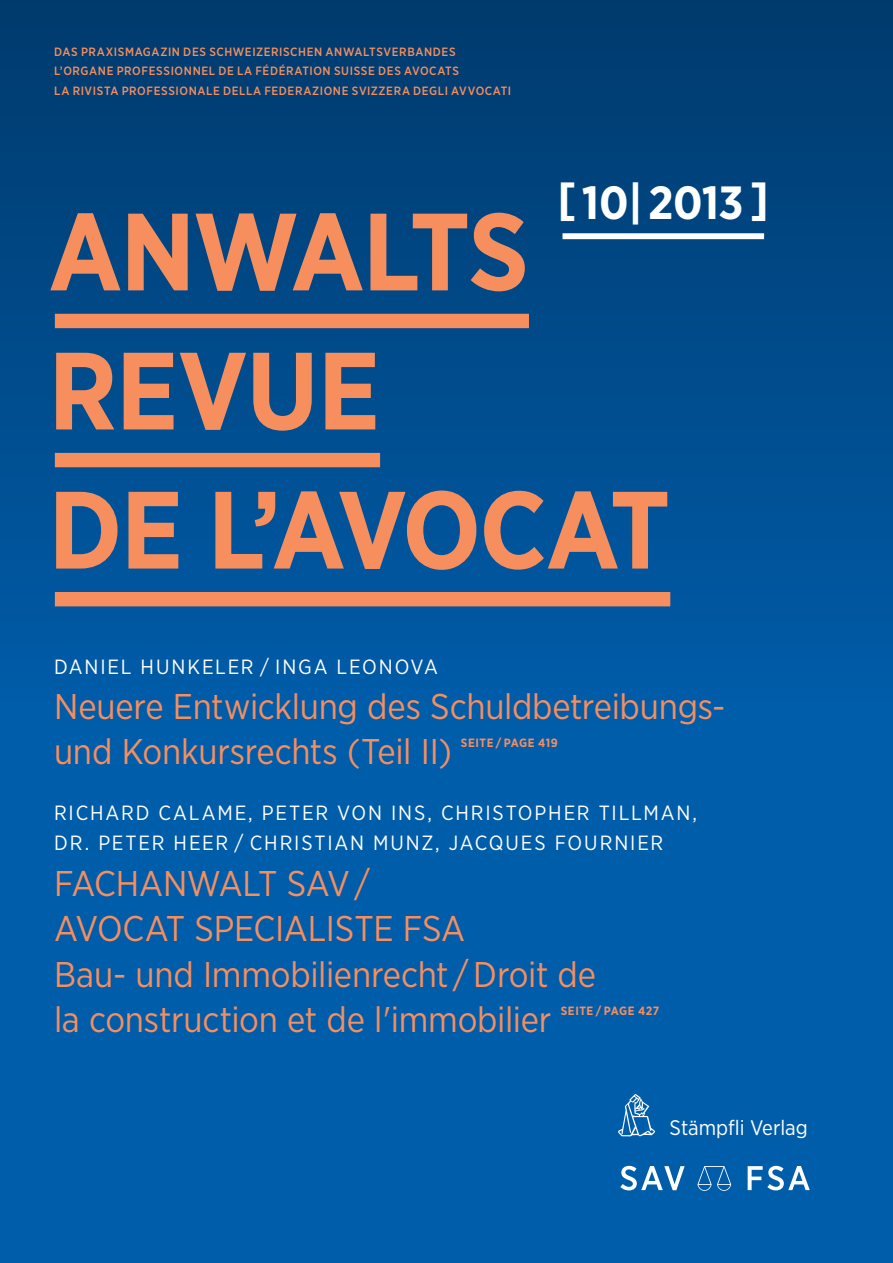
<style>
.page{position:relative;width:893px;height:1263px;background:#005daa}
.page>*{position:absolute;margin:0;border:0;box-sizing:border-box;transform-origin:0 0}
.t1{font:700 109.65px/139.1px "Gotham Narrow";letter-spacing:-.015em;color:#f68e5e}
.t2{font:700 46.5px "Gotham Narrow";letter-spacing:-.01em;color:#fff}
.t3{font:35.7px/45.5px "Gotham Narrow";letter-spacing:-.01em;color:#f68e5e}
.t4{font:21px "Gotham Narrow";color:#fff}
.t5{font:20.55px/30.3px "Gotham Narrow";letter-spacing:.09em;color:#fff}
.t6{font:500 12px/19.5px "Gotham Narrow";letter-spacing:.05em;color:#f68e5e}
.t7{font:700 12px "Gotham Narrow";letter-spacing:.04em;color:#f68e5e}
</style>
<div class="page">
<div style="left:0;top:0;width:893px;height:704px;background:linear-gradient(to bottom,#003a6d,#015ca8)"></div>
<div style="left:55px;top:314px;width:474px;height:14px;background:#f68e5e"></div>
<div style="left:55px;top:453px;width:325px;height:14px;background:#f68e5e"></div>
<div style="left:55px;top:592px;width:615px;height:14px;background:#f68e5e"></div>
<svg style="left:620px;top:1166px;width:65px;height:24px"></svg>
<svg style="left:748px;top:1166px;width:62px;height:24px"></svg>
<svg style="left:697px;top:1166px;width:34px;height:25px"></svg>
<svg style="left:618px;top:1094px;width:37px;height:42px"></svg>
<div style="left:562px;top:233px;width:202px;height:6px;background:#fff"></div>
<p class="t6" style="left:54px;top:42px;width:458px">DAS PRAXISMAGAZIN DES SCHWEIZERISCHEN ANWALTSVERBANDES<br>L’ORGANE PROFESSIONNEL DE LA FÉDÉRATION SUISSE DES AVOCATS<br>LA RIVISTA PROFESSIONALE DELLA FEDERAZIONE SVIZZERA DEGLI AVVOCATI</p>
<p class="t2" style="left:557px;top:173px;width:213px">[ 10|2013 ]</p>
<p class="t1" style="left:48px;top:181px;width:623px">ANWALTS<br>REVUE<br>DE L’AVOCAT</p>
<p class="t5" style="left:54px;top:651px;width:385px">DANIEL HUNKELER / I NGA LEONOVA</p>
<p class="t3" style="left:54px;top:683px;width:673px">NEUERE ENTWICKLUNG DES SCHULDBETREIBUNGS-<br>UND KONKURSRECHTS (TEIL II)</p>
<p class="t7" style="left:461px;top:735px;width:98px">SEITE / PAGE 419</p>
<p class="t5" style="left:54px;top:797px;width:644px">RICHARD CALAME, PETER VON I NS, CH RISTOPH ER TILLMAN,<br>DR. PETER HEER / CH RISTIAN M UNZ, JACQUES FOURNIER</p>
<p class="t3" style="left:54px;top:860px;width:543px">FACHANWALT SAV /<br>AVOCAT SPECIALISTE FSA<br>BAU- UND I MMOBILIENRECHT / DROIT DE<br>LA CONSTRUCTION ET DE L'IMMOBILIER</p>
<p class="t7" style="left:561px;top:1003px;width:100px">SEITE / PAGE 427</p>
<p class="t4" style="left:669px;top:1114px;width:140px">STÄMPFLI VERLAG</p>
</div>
